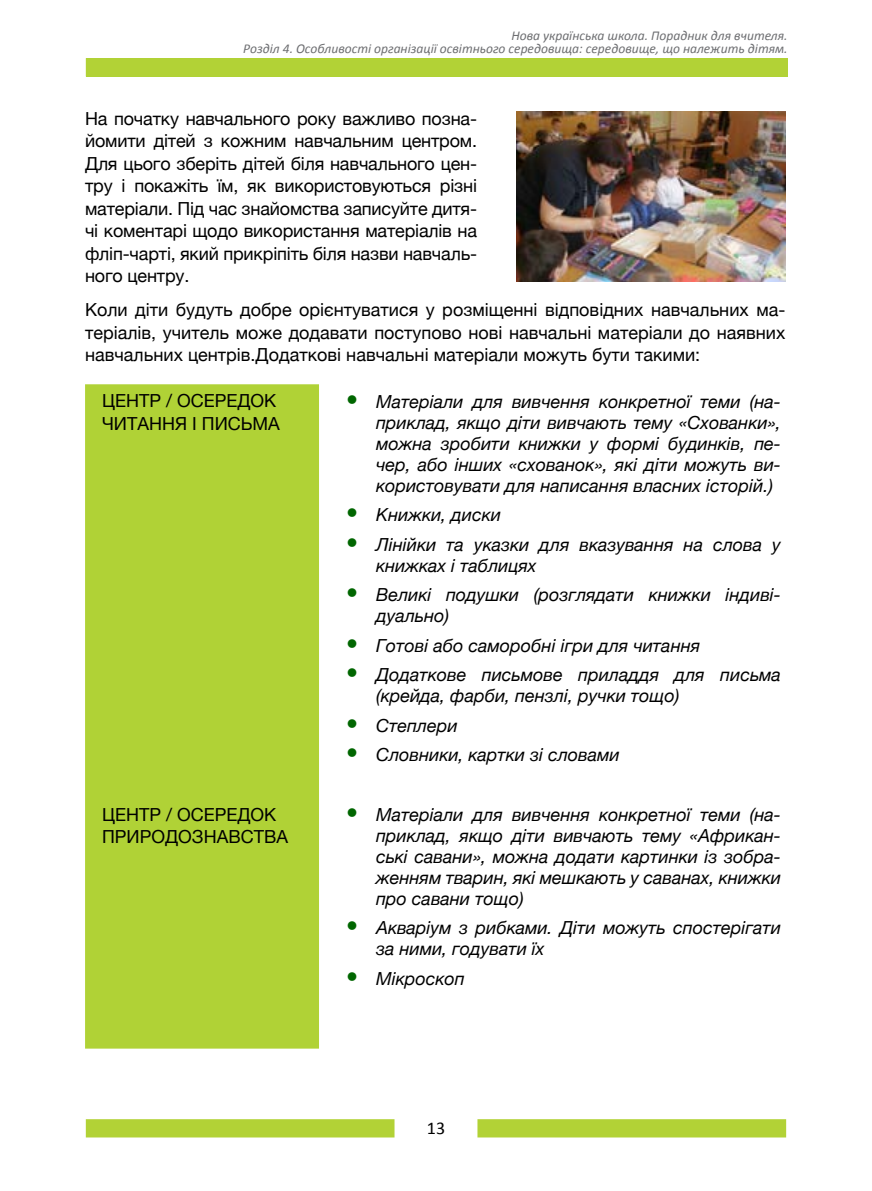
<style>
.page{position:relative;width:872px;height:1191px;background:#fff}
.page>*{position:absolute;margin:0;border:0;box-sizing:border-box;transform-origin:0 0}
.t1{font:italic 18px/21px "Helvetica Neue";color:#000}
.t2{font:18px/22.5px "Helvetica Neue";color:#000;text-align:justify}
.t3{font:18px "Calibri";color:#000}
.t4{font:italic 13.5px/13.5px "Calibri";color:#6d6e71;text-align:right}
.s1{font-size:24px;color:#060}
</style>
<div class="page">
<div style="left:86px;top:58px;width:701px;height:18px;background:#b2d236"></div>
<div style="left:86px;top:1119px;width:308px;height:18px;background:#b2d236"></div>
<div style="left:477px;top:1119px;width:309px;height:18px;background:#b2d236"></div>
<img style="left:517px;top:112px;width:268px;height:169px">
<div style="left:85px;top:384px;width:234px;height:664px;background:#b0d236"></div>
<p class="t4" style="left:243px;top:28px;width:546px">Нова українська школа. Порадник для вчителя.<br>Розділ 4. Особливості організації освітнього середовища: середовище, що належить дітям.</p>
<p class="t2" style="left:85px;top:106px;width:393px">На початку навчального року важливо позна&shy;йомити дітей з кожним навчальним центром.<br>Для цього зберіть дітей біля навчального цен&shy;тру і покажіть їм, як використовуються різні матеріали. Під час знайомства записуйте дитя&shy;чі коментарі щодо використання матеріалів на фліп-чарті, який прикріпіть біля назви навчаль&shy;ного центру.</p>
<p class="t2" style="left:85px;top:297px;width:702px">Коли діти будуть добре орієнтуватися у розміщенні відповідних навчальних ма&shy;теріалів, учитель може додавати поступово нові навчальні матеріали до наявних навчальних центрів.Додаткові навчальні матеріали можуть бути такими:</p>
<p class="t2" style="left:102px;top:388px;width:25px">Центр</p>
<p class="t2" style="left:166px;top:388px;width:112px">/ ОСЕРЕДОК</p>
<p class="t2" style="left:102px;top:411px;width:25px">читання</p>
<p class="t2" style="left:192px;top:411px;width:24px">і письма</p>
<p class="t1" style="left:376px;top:390px;width:406px;text-align:justify;text-indent:-30px"><span class="s1">•</span> Матеріали для вивчення конкретної теми (на&shy;приклад, якщо діти вивчають тему «Схованки», можна зробити книжки у формі будинків, пе&shy;чер, або інших «схованок», які діти можуть ви&shy;користовувати для написання власних історій.)</p>
<p class="t1" style="left:346px;top:503px;width:156px"><span class="s1">•</span> Книжки, диски</p>
<p class="t1" style="left:376px;top:533px;width:406px;text-indent:-30px"><span class="s1">•</span> Лінійки та указки для вказування на слова у книжках і таблицях</p>
<p class="t1" style="left:376px;top:583px;width:406px;text-indent:-30px"><span class="s1">•</span> Великі подушки (розглядати книжки індиві&shy;дуально)</p>
<p class="t1" style="left:346px;top:634px;width:355px"><span class="s1">•</span> Готові або саморобні ігри для читання</p>
<p class="t1" style="left:376px;top:663px;width:406px;text-indent:-30px"><span class="s1">•</span> Додаткове письмове приладдя для письма (крейда, фарби, пензлі, ручки тощо)</p>
<p class="t1" style="left:346px;top:714px;width:113px"><span class="s1">•</span> Степлери</p>
<p class="t1" style="left:346px;top:743px;width:275px"><span class="s1">•</span> Словники, картки зі словами</p>
<p class="t2" style="left:102px;top:802px;width:25px">Центр</p>
<p class="t2" style="left:166px;top:802px;width:112px">/ ОСЕРЕДОК</p>
<p class="t2" style="left:102px;top:824px;width:14px">природознавства</p>
<p class="t1" style="left:376px;top:803px;width:406px;text-align:justify;text-indent:-30px"><span class="s1">•</span> Матеріали для вивчення конкретної теми (на&shy;приклад, якщо діти вивчають тему «Африкан&shy;ські савани», можна додати картинки із зобра&shy;женням тварин, які мешкають у саванах, книжки про савани тощо)</p>
<p class="t1" style="left:376px;top:916px;width:406px;text-indent:-30px"><span class="s1">•</span> Акваріум з рибками. Діти можуть спостерігати за ними, годувати їх</p>
<p class="t1" style="left:346px;top:967px;width:120px"><span class="s1">•</span> Мікроскоп</p>
<p class="t3" style="left:427px;top:1117px;width:20px">13</p>
</div>
